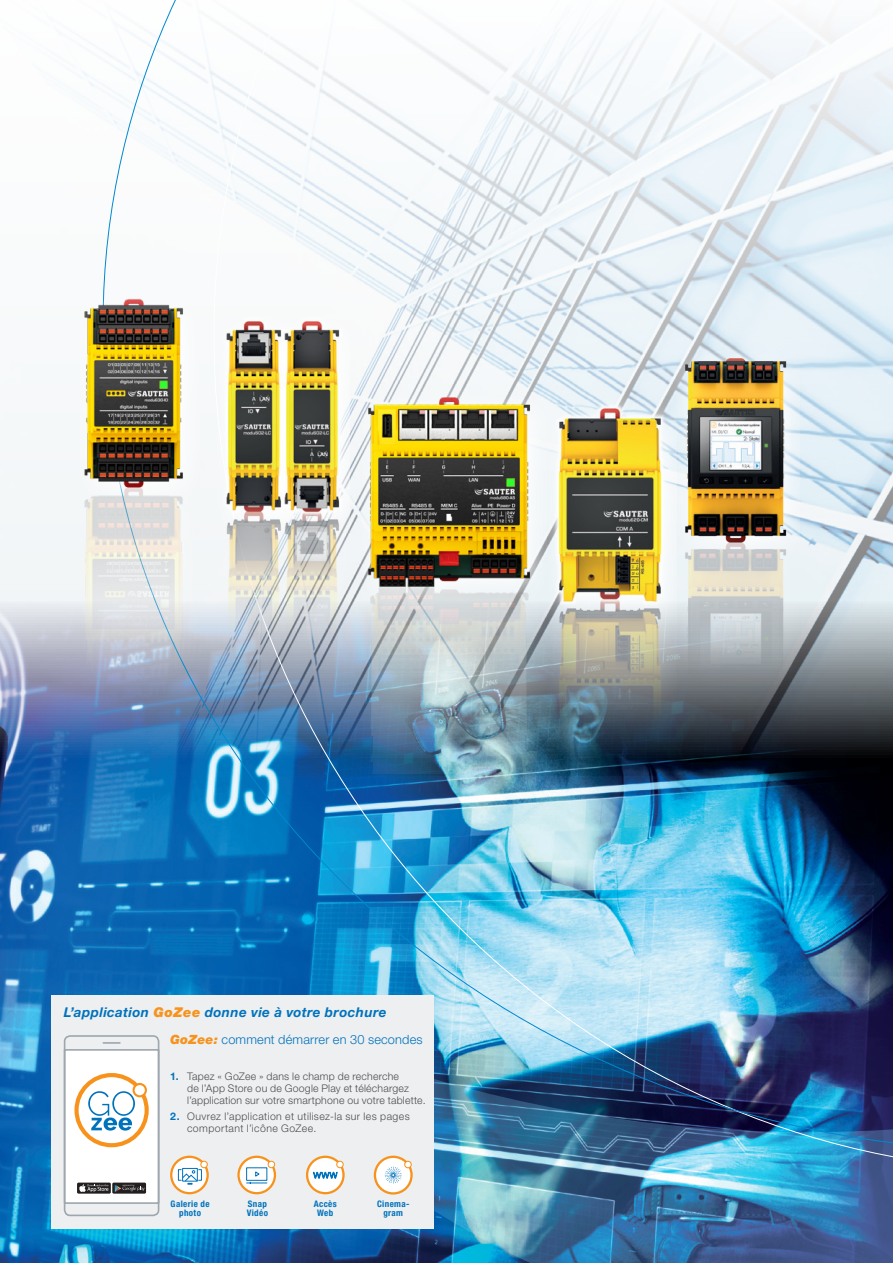
<style>
.page{position:relative;width:893px;height:1263px;background:#fff}
.page>*{position:absolute;margin:0;border:0;box-sizing:border-box;transform-origin:0 0}
.t1{font:italic 700 13.5px "Helvetica Neue LT Std";letter-spacing:.03em;color:#0072bc}
.U1B{font:300 12.75px "Helvetica Neue LT Std";letter-spacing:.015em;color:#0072bc}
.t2{font:300 10.5px/12px "Helvetica Neue LT Std";letter-spacing:.02em;color:#4b4c4d}
.t3{font:300 10.5px/12px "Helvetica Neue LT Std";letter-spacing:.04em;color:#4b4c4d}
.Icons_A{font:700 condensed 9px/9px "Helvetica Neue LT Std";letter-spacing:.045em;color:#0072bc;text-align:center}
.s1{font-weight:900;color:#f7931d}
.s2{font-weight:900;font-style:italic;color:#f7931d}
.s3{font-weight:700;color:#0072bc}
</style>
<div class="page">
<img style="left:0;top:601px;width:152px;height:662px">
<img style="left:152px;top:1195px;width:741px;height:68px">
<img style="left:79px;top:0;width:814px;height:1177px">
<img style="left:214px;top:314px;width:136px;height:415px">
<div style="left:546px;top:388px;width:130px;height:349px;background:#fff;opacity:.95"></div>
<img style="left:546px;top:404px;width:130px;height:410px">
<img style="left:64px;top:274px;width:140px;height:435px">
<img style="left:357px;top:385px;width:189px;height:417px">
<div style="left:51px;top:995px;width:383px;height:234px;background:#edeff1"></div>
<div style="left:64px;top:1049px;width:95px;height:155px;background:#fff;border:2px solid #9ea7ae"></div>
<div style="left:64px;top:1035px;width:95px;height:181px;border:2px solid #9ea7ae;border-radius:6px"></div>
<svg style="left:103px;top:1042px;width:17px;height:2px"></svg>
<svg style="left:77px;top:1075px;width:70px;height:70px"></svg>
<div style="left:74px;top:1073px;width:75px;height:74px;border:4px solid #f7931d;border-radius:50%"></div>
<svg style="left:88px;top:1091px;width:47px;height:39px"></svg>
<div style="left:134px;top:1084px;width:12px;height:12px;background:#fff;border-radius:50%"></div>
<div style="left:133px;top:1083px;width:14px;height:14px;border:2px solid #f7931d;border-radius:50%"></div>
<div style="left:77px;top:1182px;width:34px;height:11px;background:#231f20"></div>
<svg style="left:79px;top:1184px;width:29px;height:8px"></svg>
<svg style="left:112px;top:1182px;width:34px;height:11px"></svg>
<svg style="left:115px;top:1185px;width:30px;height:7px"></svg>
<svg style="left:170px;top:1155px;width:39px;height:39px"></svg>
<svg style="left:237px;top:1155px;width:39px;height:39px"></svg>
<svg style="left:306px;top:1155px;width:39px;height:39px"></svg>
<svg style="left:374px;top:1155px;width:39px;height:39px"></svg>
<img style="left:658px;top:345px;width:142px;height:397px">
<h1 class="t1" style="left:64px;top:1004px;width:324px">L’application <span class="s1">GoZee</span> donne vie à votre brochure</h1>
<p class="U1B" style="left:170px;top:1032px;width:254px"><span class="s2">GoZee:</span> comment démarrer en 30 secondes</p>
<p class="t2" style="left:187px;top:1070px;width:240px;text-indent:-17px"><span class="s3">1.</span> Tapez « GoZee » dans le champ de recherche<br>de l’App Store ou de Google Play et téléchargez l’application sur votre smartphone ou votre tablette.</p>
<p class="t3" style="left:187px;top:1110px;width:224px;text-indent:-17px"><span class="s3">2.</span> Ouvrez l’application et utilisez-la sur les pages comportant l’icône GoZee.</p>
<p class="Icons_A" style="left:171px;top:1199px;width:40px">Galerie de photo</p>
<p class="Icons_A" style="left:314px;top:1199px;width:25px">Accès<br>Web</p>
<p class="Icons_A" style="left:247px;top:1199px;width:23px;text-align:left">Snap<br>Vidéo</p>
<p class="Icons_A" style="left:377px;top:1199px;width:34px">Cinema&shy;gram</p>
</div>
